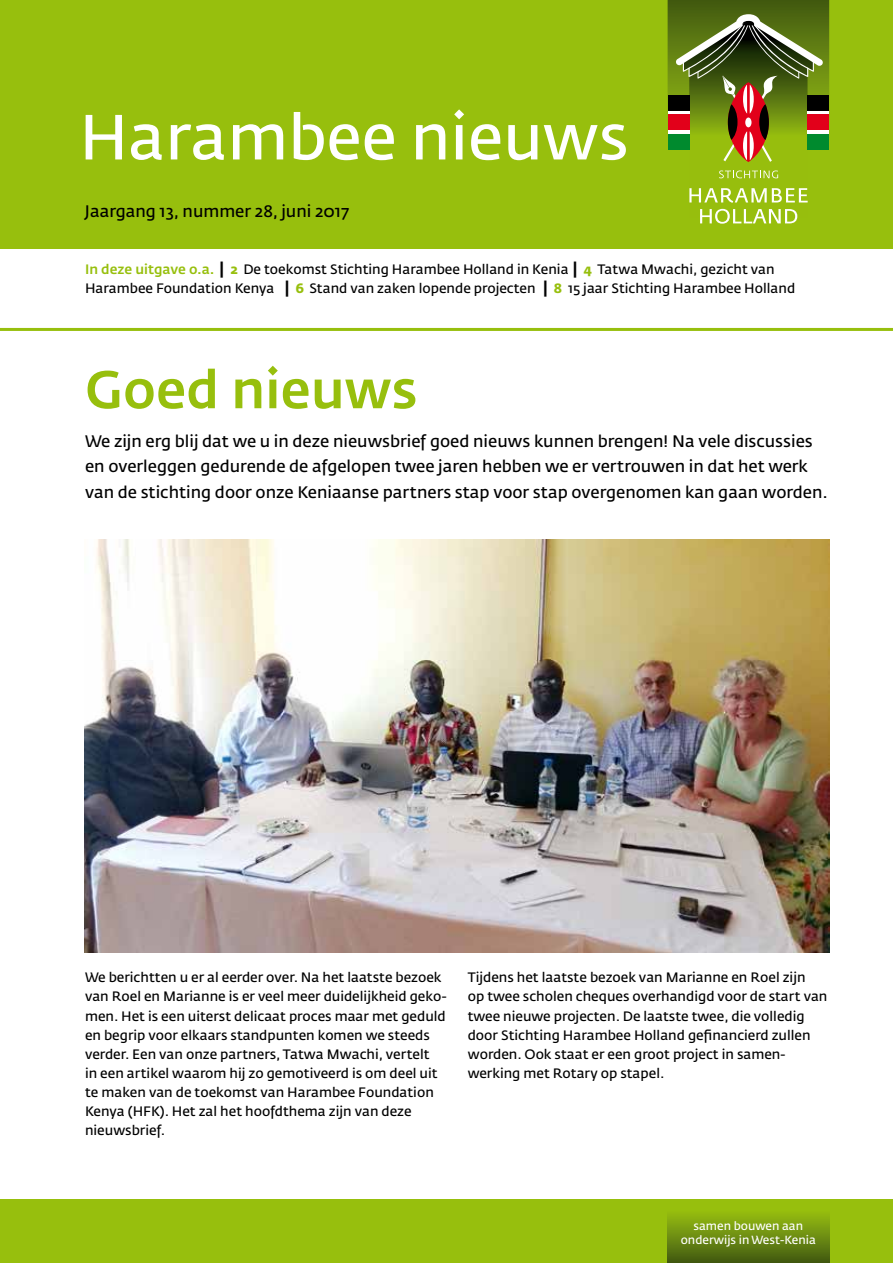
<style>
.page{position:relative;width:893px;height:1263px;background:#fff}
.page>*{position:absolute;margin:0;border:0;box-sizing:border-box;transform-origin:0 0}
.t1{font:63px "Fedra Sans Std";color:#fff}
.t2{font:500 52.5px "Fedra Sans Std";color:#97bf0d}
.t3{font:16.5px/25.5px "Fedra Sans Std";color:#000}
.t4{font:13.5px/19.2px "Fedra Sans Std";color:#000}
.t5{font:11.7px/14.1px "Fedra Sans Std";color:#fff;text-align:center}
.s1{font-weight:500;color:#97bf0d}
.s2{font-weight:500;font-size:16.5px}
.s3{font-weight:700;color:#97bf0d}
</style>
<div class="page">
<div style="left:0;top:1199px;width:893px;height:64px;background:#97bf0d"></div>
<div style="left:0;top:0;width:893px;height:248px;background:#97bf0d"></div>
<hr style="left:0;top:328px;width:893px;height:3px;background:#97bf0d">
<div style="left:660px;top:1200px;width:171px;height:63px;background:linear-gradient(to bottom,#97bf0d,#97bf0d)"></div>
<div style="left:668px;top:1200px;width:161px;height:63px;background:linear-gradient(to bottom,#a4cf0e,#445c13)"></div>
<img style="left:85px;top:540px;width:744px;height:412px">
<svg style="left:668px;top:0;width:161px;height:224px"></svg>
<h1 class="t1" style="left:79px;top:98px;width:551px">Harambee nieuws</h1>
<p class="t3" style="left:85px;top:198px;width:266px">Jaargang 13, nummer 28, juni 2017</p>
<p class="t4" style="left:85px;top:260px;width:712px"><span class="s1">In deze uitgave o.a.</span> <span class="s2">|</span> <span class="s3">2</span> De toekomst Stichting Harambee Holland in Kenia <span class="s2">|</span> <span class="s3">4</span> Tatwa Mwachi, gezicht van<br>Harambee Foundation Kenya <span class="s2">|</span> <span class="s3">6</span> Stand van zaken lopende projecten <span class="s2">|</span> <span class="s3">8</span> 15 jaar Stichting Harambee Holland</p>
<h2 class="t2" style="left:85px;top:357px;width:334px">Goed nieuws</h2>
<p class="t3" style="left:85px;top:428px;width:744px">We zijn erg blij dat we u in deze nieuwsbrief goed nieuws kunnen brengen! Na vele discussies en overleggen gedurende de afgelopen twee jaren hebben we er vertrouwen in dat het werk van de stichting door onze Keniaanse partners stap voor stap overgenomen kan gaan worden.</p>
<p class="t4" style="left:85px;top:968px;width:363px">We berichtten u er al eerder over. Na het laatste bezoek van Roel en Marianne is er veel meer duidelijkheid geko&shy;men. Het is een uiterst delicaat proces maar met geduld en begrip voor elkaars standpunten komen we steeds verder. Een van onze partners, Tatwa Mwachi, vertelt<br>in een artikel waarom hij zo gemotiveerd is om deel uit te maken van de toekomst van Harambee Foundation Kenya (HFK). Het zal het hoofdthema zijn van deze nieuwsbrief.</p>
<p class="t4" style="left:468px;top:968px;width:361px">Tijdens het laatste bezoek van Marianne en Roel zijn<br>op twee scholen cheques overhandigd voor de start van twee nieuwe projecten. De laatste twee, die volledig door Stichting Harambee Holland gefinancierd zullen worden. Ook staat er een groot project in samen&shy;werking met Rotary op stapel.</p>
<p class="t5" style="left:681px;top:1218px;width:137px">samen bouwen aan onderwijs in West-Kenia</p>
</div>
